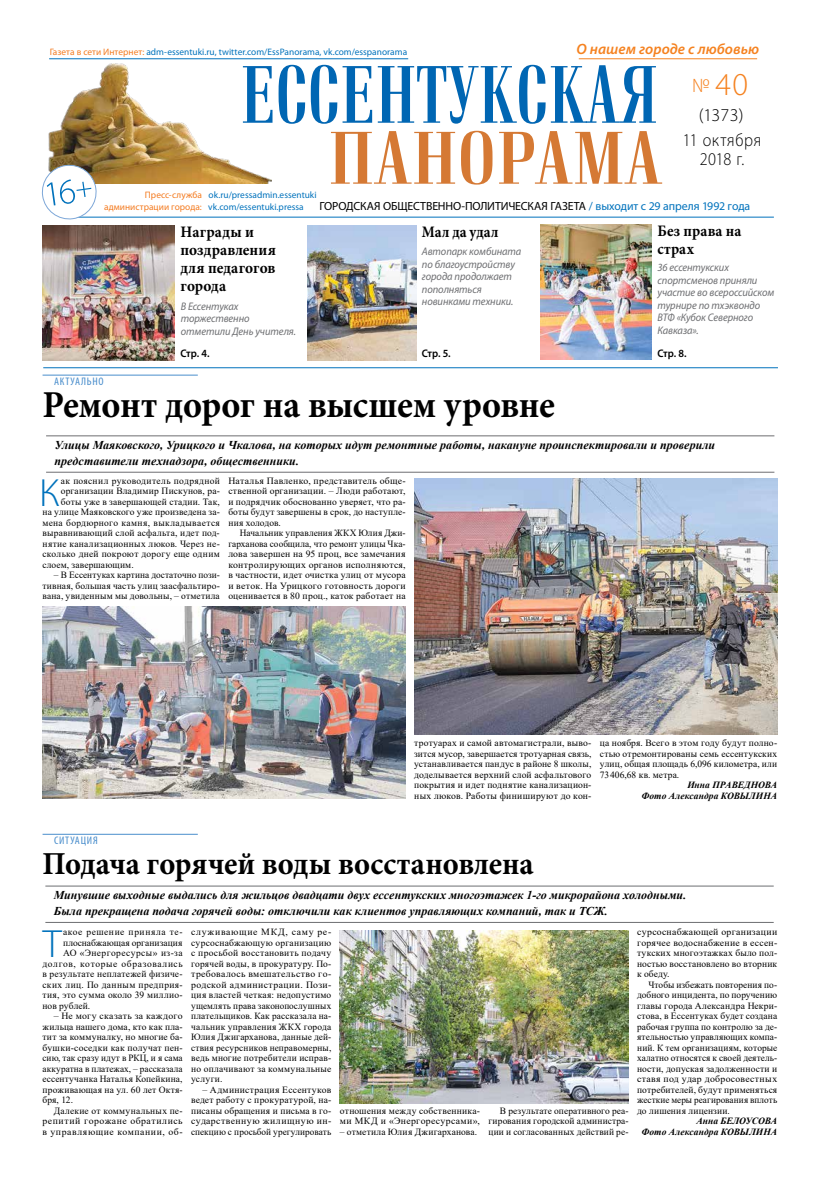
<style>
.page{position:relative;width:834px;height:1179px;background:#fff}
.page>*{position:absolute;margin:0;border:0;box-sizing:border-box;transform-origin:0 0}
.t1{font:300 39.4px "Myriad Pro";color:#0072bc}
.t2{font:700 38px "Minion Pro";letter-spacing:-.01em;color:#000;scale:.95 1}
.t3{font:700 32px "Minion Pro";letter-spacing:-.005em;color:#000;scale:.95 1}
.t4{font:300 32px "Myriad Pro";color:#f58220}
.t5{font:300 18px/19px "Myriad Pro";letter-spacing:.035em;color:#000;text-align:center;scale:.9 1}
.t6{font:300 18px "Myriad Pro";letter-spacing:.035em;color:#000}
.t7{font:700 16px/18px "Minion Pro";letter-spacing:.01em;color:#000;scale:.95 1}
.t8{font:700 16px/18px "Minion Pro";letter-spacing:.01em;color:#000;scale:.93 1}
.t9{font:700 16px "Minion Pro";letter-spacing:.01em;color:#000;scale:.92 1}
.t10{font:italic 600 15px "Myriad Pro";letter-spacing:.005em;color:#f58220}
.t11{font:italic 700 12px/16px "Times New Roman";color:#000}
.t12{font:11.8px "Myriad Pro";letter-spacing:-.01em;color:#000}
.t13{font:italic 11px/12.5px "Myriad Pro";letter-spacing:-.01em;color:#6d6e71;scale:.95 1}
.t14{font:600 11px "Myriad Pro";letter-spacing:-.02em;color:#000;scale:.95 1}
.t15{font:condensed 11px "Myriad Pro";letter-spacing:.065em;color:#4a8ecc;scale:1.05 1}
.t16{font:9.5px/10.5px "Times New Roman";letter-spacing:.02em;color:#000;text-align:justify}
.t17{font:italic 700 9.5px/10.5px "Times New Roman";letter-spacing:.005em;color:#000;text-align:right}
.t18{font:9.5px "Times New Roman";letter-spacing:.045em;color:#000}
.t19{font:9.5px "Times New Roman";color:#000}
.t20{font:9.5px "Times New Roman";letter-spacing:.06em;color:#000}
.t21{font:9.5px "Times New Roman";letter-spacing:.055em;color:#000}
.t22{font:9.4px/11.8px "Myriad Pro";color:#0072bc}
.t23{font:9.4px/11.8px "Myriad Pro";letter-spacing:.005em;color:#f47b20;text-align:right}
.s1{color:#f47b20}
.s2{font-size:20px}
.s3{color:#0072bc}
</style>
<div class="page">
<img style="left:48px;top:124px;width:224px;height:60px">
<hr style="left:73px;top:217px;width:700px;height:1px;background:#0072bc">
<svg style="left:331px;top:131px;width:124px;height:53px"></svg>
<svg style="left:461px;top:131px;width:31px;height:54px"></svg>
<svg style="left:499px;top:131px;width:163px;height:53px"></svg>
<svg style="left:49px;top:58px;width:606px;height:66px"></svg>
<hr style="left:578px;top:59px;width:179px;height:1px;background:#f58220">
<svg style="left:41px;top:163px;width:57px;height:57px"></svg>
<svg style="left:682px;top:216px;width:80px;height:2px"></svg>
<hr style="left:43px;top:367px;width:734px;height:1px;background:#0072bc">
<img style="left:43px;top:225px;width:132px;height:136px">
<img style="left:307px;top:225px;width:109px;height:136px">
<img style="left:541px;top:224px;width:110px;height:136px">
<hr style="left:43px;top:834px;width:155px;height:1px;background:#4a8ecc">
<hr style="left:43px;top:375px;width:155px;height:1px;background:#4a8ecc">
<hr style="left:46px;top:435px;width:728px;height:1px;background:#6d6e71">
<hr style="left:46px;top:472px;width:728px;height:1px;background:#6d6e71">
<img style="left:414px;top:479px;width:363px;height:255px">
<img style="left:43px;top:606px;width:362px;height:193px">
<hr style="left:45px;top:886px;width:728px;height:1px;background:#6d6e71">
<hr style="left:45px;top:922px;width:728px;height:1px;background:#6d6e71">
<img style="left:340px;top:930px;width:288px;height:173px">
<p class="t22" style="left:50px;top:45px;width:359px"><span class="s1">Газета в сети Интернет:</span> adm-essentuki.ru, twitter.com/EssPanorama, vk.com/esspanorama</p>
<h3 class="t10" style="left:576px;top:39px;width:184px">О нашем городе с любовью</h3>
<h3 class="t4" style="left:692px;top:65px;width:57px"><span class="s2">№</span>40</h3>
<h3 class="t6" style="left:698px;top:104px;width:47px">(1373)</h3>
<h3 class="t5" style="left:682px;top:130px;width:88px">11 октября<br>2018 г.</h3>
<p class="t23" style="left:104px;top:189px;width:99px">Пресс-служба администрации города:</p>
<p class="t12" style="left:319px;top:199px;width:432px">ГОРОДСКАЯ ОБЩЕСТВЕННО-ПОЛИТИЧЕСКАЯ ГАЗЕТА <span class="s3">/ выходит с 29 апреля 1992 года</span></p>
<p class="t22" style="left:208px;top:189px;width:110px">ok.ru/pressadmin.essentuki vk.com/essentuki.pressa</p>
<p class="t15" style="left:54px;top:375px;width:49px">АКТУАЛЬНО</p>
<h3 class="t7" style="left:180px;top:223px;width:102px">Награды и поздравления для педагогов города</h3>
<p class="t13" style="left:181px;top:299px;width:123px">В Ессентуках торжественно отметили День учителя.</p>
<p class="t14" style="left:180px;top:346px;width:32px">Стр. 4.</p>
<h3 class="t9" style="left:422px;top:221px;width:85px">Мал да удал</h3>
<p class="t13" style="left:422px;top:245px;width:106px">Автопарк комбината по благоустройству города продолжает пополняться новинками техники.</p>
<p class="t14" style="left:422px;top:346px;width:32px">Стр. 5.</p>
<h2 class="t2" style="left:43px;top:378px;width:540px">Ремонт дорог на высшем уровне</h2>
<h3 class="t8" style="left:657px;top:222px;width:92px">Без права на страх</h3>
<p class="t13" style="left:657px;top:261px;width:124px">36 ессентукских спортсменов приняли участие во всероссийском турнире по тхэквондо<br>ВТФ «Кубок Северного<br>Кавказа».</p>
<p class="t14" style="left:657px;top:346px;width:32px">Стр. 8.</p>
<p class="t11" style="left:55px;top:436px;width:662px">Улицы Маяковского, Урицкого и Чкалова, на которых идут ремонтные работы, накануне проинспектировали и проверили представители технадзора, общественники.</p>
<h1 class="t1" style="left:39px;top:469px;width:22px">К</h1>
<p class="t16" style="left:61px;top:475px;width:160px">ак пояснил руководитель подрядной</p>
<p class="t16" style="left:61px;top:485px;width:160px">организации Владимир Пискунов, ра-</p>
<p class="t16" style="left:61px;top:496px;width:160px">боты уже в завершающей стадии. Так,</p>
<p class="t16" style="left:43px;top:506px;width:179px">на улице Маяковского уже произведена за-</p>
<p class="t16" style="left:43px;top:517px;width:179px">мена бордюрного камня, выкладывается</p>
<p class="t16" style="left:43px;top:527px;width:179px">выравнивающий слой асфальта, идет под-</p>
<p class="t16" style="left:43px;top:538px;width:179px">нятие канализационных люков. Через не-</p>
<p class="t16" style="left:43px;top:548px;width:179px">сколько дней покроют дорогу еще одним</p>
<p class="t16" style="left:43px;top:559px;width:93px">слоем, завершающим.</p>
<p class="t16" style="left:43px;top:569px;width:179px;text-indent:11px">– В Ессентуках картина достаточно пози&shy;тивная, большая часть улиц заасфальтиро&shy;вана, увиденным мы довольны, – отметила</p>
<p class="t16" style="left:228px;top:475px;width:179px">Наталья Павленко, представитель обще&shy;ственной организации. – Люди работают, и подрядчик обоснованно уверяет, что ра&shy;боты будут завершены в срок, до наступле&shy;ния холодов.</p>
<p class="t16" style="left:228px;top:527px;width:179px;text-indent:11px">Начальник управления ЖКХ Юлия Джи&shy;гарханова сообщила, что ремонт улицы Чка&shy;лова завершен на 95 проц, все замечания контролирующих органов исполняются, в частности, идет очистка улиц от мусора и веток. На Урицкого готовность дороги оценивается в 80 проц., каток работает на</p>
<p class="t15" style="left:54px;top:834px;width:43px">СИТУАЦИЯ</p>
<p class="t16" style="left:414px;top:737px;width:179px">тротуарах и самой автомагистрали, выво&shy;зится мусор, завершается тротуарная связь, устанавливается пандус в районе 8 школы, доделывается верхний слой асфальтового покрытия и идет поднятие канализацион&shy;ных люков. Работы финишируют до кон-</p>
<p class="t16" style="left:600px;top:737px;width:179px">ца ноября. Всего в этом году будут полно&shy;стью отремонтированы семь ессентукских улиц, общая площадь 6,096 километра, или 73 406,68 кв. метра.</p>
<p class="t17" style="left:641px;top:779px;width:137px">Инна ПРАВЕДНОВА<br>Фото Александра КОВЫЛИНА</p>
<h3 class="t3" style="left:43px;top:841px;width:518px">Подача горячей воды восстановлена</h3>
<p class="t11" style="left:54px;top:886px;width:634px">Минувшие выходные выдались для жильцов двадцати двух ессентукских многоэтажек 1-го микрорайона холодными.<br>Была прекращена подача горячей воды: отключили как клиентов управляющих компаний, так и ТСЖ.</p>
<h1 class="t1" style="left:43px;top:920px;width:20px">Т</h1>
<p class="t21" style="left:63px;top:925px;width:121px">акое решение приняла те-</p>
<p class="t19" style="left:63px;top:936px;width:121px">плоснабжающая организация</p>
<p class="t18" style="left:63px;top:946px;width:121px">АО «Энергоресурсы» из-за</p>
<p class="t20" style="left:43px;top:957px;width:142px">долгов, которые образовались</p>
<p class="t16" style="left:43px;top:968px;width:142px">в результате неплатежей физиче-</p>
<p class="t18" style="left:43px;top:978px;width:142px">ских лиц. По данным предприя-</p>
<p class="t16" style="left:43px;top:989px;width:142px">тия, это сумма около 39 миллио-</p>
<p class="t19" style="left:43px;top:999px;width:49px">нов рублей.</p>
<p class="t16" style="left:43px;top:1010px;width:142px;text-indent:11px">– Не могу сказать за каждого жильца нашего дома, кто как пла&shy;тит за коммуналку, но многие ба&shy;бушки-соседки как получат пен&shy;сию, так сразу идут в РКЦ, и я сама аккуратна в платежах, – рассказала ессентучанка Наталья Копейкина, проживающая на ул. 60 лет Октя&shy;бря, 12.</p>
<p class="t16" style="left:43px;top:1105px;width:142px;text-indent:11px">Далекие от коммунальных пе&shy;репитий горожане обратились в управляющие компании, об-</p>
<p class="t16" style="left:191px;top:926px;width:142px">служивающие МКД, саму ре&shy;сурсоснабжающую организацию с просьбой восстановить подачу горячей воды, в прокуратуру. По&shy;требовалось вмешательство го&shy;родской администрации. Пози&shy;ция властей четкая: недопустимо ущемлять права законопослушных плательщиков. Как рассказала на&shy;чальник управления ЖКХ города Юлия Джигарханова, данные дей&shy;ствия ресурсников неправомерны, ведь многие потребители исправ&shy;но оплачивают за коммунальные услуги.</p>
<p class="t16" style="left:191px;top:1084px;width:142px;text-indent:11px">– Администрация Ессентуков ведет работу с прокуратурой, на&shy;писаны обращения и письма в го&shy;сударственную жилищную ин&shy;спекцию с просьбой урегулировать</p>
<p class="t16" style="left:340px;top:1105px;width:142px">отношения между собственника&shy;ми МКД и «Энергоресурсами»,</p>
<p class="t16" style="left:340px;top:1126px;width:139px">– отметила Юлия Джигарханова.</p>
<p class="t16" style="left:488px;top:1105px;width:142px;text-indent:11px">В результате оперативного реа&shy;гирования городской администра&shy;ции и согласованных действий ре-</p>
<p class="t16" style="left:637px;top:926px;width:142px">сурсоснабжающей организации горячее водоснабжение в ессен&shy;тукских многоэтажках было пол&shy;ностью восстановлено во вторник к обеду.</p>
<p class="t16" style="left:637px;top:979px;width:142px;text-indent:11px">Чтобы избежать повторения по&shy;добного инцидента, по поручению главы города Александра Некри&shy;стова, в Ессентуках будет создана рабочая группа по контролю за де&shy;ятельностью управляющих компа&shy;ний. К тем организациям, которые халатно относятся к своей деятель&shy;ности, допуская задолженности и ставя под удар добросовестных потребителей, будут применяться жесткие меры реагирования вплоть до лишения лицензии.</p>
<p class="t17" style="left:641px;top:1115px;width:137px">Анна БЕЛОУСОВА<br>Фото Александра КОВЫЛИНА</p>
</div>
